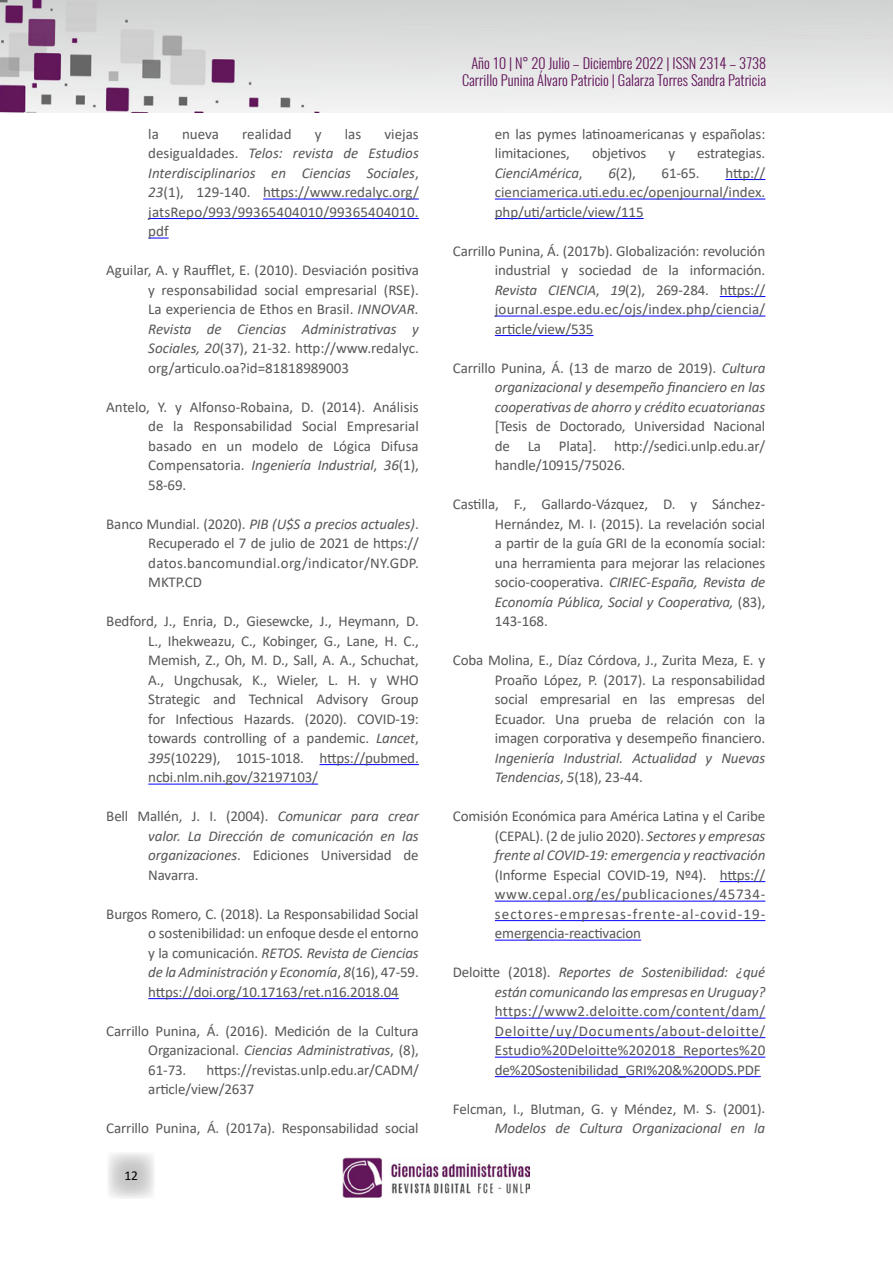
<style>
.page{position:relative;width:893px;height:1263px;background:#fff}
.page>*{position:absolute;margin:0;border:0;box-sizing:border-box;transform-origin:0 0}
.t1{font:15px/19.5px "Calibri";letter-spacing:-.01em;color:#575756;text-align:justify}
.t2{font:italic 15px/19.5px "Calibri";letter-spacing:-.01em;color:#575756;text-align:justify}
.t3{font:300 14.4px/17.2px "Oswald";color:#61135a;text-align:right}
.t4{font:13.5px "Calibri";color:#000}
.s1{font-style:italic}
.s2{font-style:normal}
</style>
<div class="page">
<svg style="left:108px;top:1153px;width:46px;height:45px"></svg>
<img style="left:0;top:0;width:893px;height:112px">
<img style="left:342px;top:1157px;width:187px;height:41px">
<hr style="left:263px;top:199px;width:156px;height:1px;background:#00f">
<hr style="left:148px;top:218px;width:271px;height:1px;background:#00f">
<svg style="left:148px;top:238px;width:21px;height:1px"></svg>
<hr style="left:319px;top:764px;width:100px;height:1px;background:#00f">
<hr style="left:148px;top:784px;width:170px;height:1px;background:#00f">
<hr style="left:148px;top:998px;width:251px;height:1px;background:#00f">
<hr style="left:725px;top:179px;width:40px;height:1px;background:#00f">
<hr style="left:495px;top:199px;width:270px;height:1px;background:#00f">
<hr style="left:495px;top:218px;width:149px;height:1px;background:#00f">
<hr style="left:720px;top:296px;width:45px;height:1px;background:#00f">
<hr style="left:495px;top:316px;width:270px;height:1px;background:#00f">
<hr style="left:495px;top:335px;width:98px;height:1px;background:#00f">
<hr style="left:720px;top:881px;width:45px;height:1px;background:#00f">
<hr style="left:495px;top:901px;width:270px;height:1px;background:#00f">
<hr style="left:495px;top:920px;width:270px;height:1px;background:#00f">
<hr style="left:495px;top:940px;width:146px;height:1px;background:#00f">
<hr style="left:495px;top:1018px;width:270px;height:1px;background:#00f">
<hr style="left:495px;top:1037px;width:270px;height:1px;background:#00f">
<hr style="left:495px;top:1057px;width:270px;height:1px;background:#00f">
<hr style="left:495px;top:1076px;width:266px;height:1px;background:#00f">
<p class="t1" style="left:148px;top:124px;width:12px">la</p>
<p class="t1" style="left:182px;top:124px;width:38px">nueva</p>
<p class="t1" style="left:242px;top:124px;width:51px">realidad</p>
<p class="t1" style="left:315px;top:124px;width:8px">y</p>
<p class="t1" style="left:345px;top:124px;width:18px">las</p>
<p class="t1" style="left:148px;top:124px;width:272px;text-indent:236px">viejas desigualdades. <span class="s1">Telos: revista de Estudios Interdisciplinarios en Ciencias Sociales</span>, <span class="s1">23</span>(1), 129-140. https://www.redalyc.org/ jatsRepo/993/99365404010/99365404010. pdf</p>
<p class="t1" style="left:148px;top:260px;width:272px;text-indent:-42px">Aguilar, A. y Raufflet, E. (2010). Desviación positiva y responsabilidad social empresarial (RSE).<br>La experiencia de Ethos en Brasil. <span class="s1">INNOVAR.<br>Revista de Ciencias Administrativas y Sociales, 20</span>(37), 21-32. http://www.redalyc. org/articulo.oa?id=81818989003</p>
<p class="t1" style="left:148px;top:397px;width:272px;text-indent:-42px">Antelo, Y. y Alfonso-Robaina, D. (2014). Análisis de la Responsabilidad Social Empresarial basado en un modelo de Lógica Difusa Compensatoria. <span class="s1">Ingeniería Industrial</span>, <span class="s1">36</span>(1), 58-69.</p>
<p class="t1" style="left:148px;top:514px;width:272px;text-indent:-42px">Banco Mundial. (2020). <span class="s1">PIB (U$S a precios actuales)</span>.<br>Recuperado el 7 de julio de 2021 de https:// datos.bancomundial.org/indicator/NY.GDP.<br>MKTP.CD</p>
<p class="t1" style="left:148px;top:611px;width:272px;text-indent:-42px">Bedford, J., Enria, D., Giesewcke, J., Heymann, D.<br>L., Ihekweazu, C., Kobinger, G., Lane, H. C., Memish, Z., Oh, M. D., Sall, A. A., Schuchat, A., Ungchusak, K., Wieler, L. H. y WHO Strategic and Technical Advisory Group for Infectious Hazards. (2020). COVID-19: towards controlling of a pandemic. <span class="s1">Lancet</span>, <span class="s1">395</span>(10229), 1015-1018. https://pubmed. ncbi.nlm.nih.gov/32197103/</p>
<p class="t2" style="left:148px;top:806px;width:272px;text-indent:-42px"><span class="s2">Bell Mallén, J. I. (2004).</span> Comunicar para crear valor. La Dirección de comunicación en las organizaciones<span class="s2">. Ediciones Universidad de Navarra.</span></p>
<p class="t1" style="left:148px;top:904px;width:272px;text-indent:-42px">Burgos Romero, C. (2018). La Responsabilidad Social o sostenibilidad: un enfoque desde el entorno y la comunicación. <span class="s1">RETOS. Revista de Ciencias de la Administración y Economía</span>, <span class="s1">8</span>(16), 47-59. https://doi.org/10.17163/ret.n16.2018.04</p>
<p class="t1" style="left:148px;top:1021px;width:272px;text-indent:-42px">Carrillo Punina, Á. (2016). Medición de la Cultura Organizacional. <span class="s1">Ciencias Administrativas</span>, (8), 61-73.</p>
<p class="t1" style="left:148px;top:1060px;width:272px;text-indent:58px">https://revistas.unlp.edu.ar/CADM/ article/view/2637</p>
<p class="t1" style="left:106px;top:1118px;width:314px">Carrillo Punina, Á. (2017a). Responsabilidad social</p>
<p class="t4" style="left:124px;top:1166px;width:15px">12</p>
<p class="t3" style="left:462px;top:52px;width:306px">Año 10 | N° 20 Julio – Diciembre 2022 | ISSN 2314 – 3738<br>Carrillo Punina Álvaro Patricio | Galarza Torres Sandra Patricia</p>
<p class="t1" style="left:495px;top:124px;width:272px">en las pymes latinoamericanas y españolas: limitaciones,</p>
<p class="t1" style="left:592px;top:143px;width:56px">objetivos</p>
<p class="t1" style="left:668px;top:143px;width:8px">y</p>
<p class="t1" style="left:697px;top:143px;width:70px">estrategias.</p>
<p class="t1" style="left:495px;top:163px;width:272px;text-indent:231px">http:// cienciamerica.uti.edu.ec/openjournal/index. php/uti/article/view/115</p>
<p class="t1" style="left:495px;top:241px;width:272px;text-indent:-42px">Carrillo Punina, Á. (2017b). Globalización: revolución industrial y sociedad de la información.<br><span class="s1">Revista CIENCIA</span>, <span class="s1">19</span>(2), 269-284. https:// journal.espe.edu.ec/ojs/index.php/ciencia/ article/view/535</p>
<p class="t2" style="left:495px;top:357px;width:272px;text-indent:-42px"><span class="s2">Carrillo Punina, Á. (13 de marzo de 2019).</span> Cultura organizacional y desempeño financiero en las cooperativas de ahorro y crédito ecuatorianas</p>
<p class="t1" style="left:495px;top:416px;width:272px">[Tesis de Doctorado, Universidad Nacional de La Plata]. http://sedici.unlp.edu.ar/ handle/10915/75026.</p>
<p class="t1" style="left:495px;top:494px;width:272px;text-indent:-42px">Castilla, F., Gallardo-Vázquez, D. y Sánchez-Hernández, M. I. (2015). La revelación social a partir de la guía GRI de la economía social: una herramienta para mejorar las relaciones socio-cooperativa. <span class="s1">CIRIEC-España, Revista de Economía Pública, Social y Cooperativa,</span> (83), 143-168.</p>
<p class="t1" style="left:495px;top:650px;width:272px;text-indent:-42px">Coba Molina, E., Díaz Córdova, J., Zurita Meza, E. y Proaño López, P. (2017). La responsabilidad social empresarial en las empresas del Ecuador. Una prueba de relación con la imagen corporativa y desempeño financiero.</p>
<p class="t2" style="left:495px;top:747px;width:272px">Ingeniería Industrial. Actualidad y Nuevas<br>Tendencias<span class="s2">,</span> 5<span class="s2">(18), 23-44.</span></p>
<p class="t1" style="left:495px;top:806px;width:272px;text-indent:-42px">Comisión Económica para América Latina y el Caribe (CEPAL). (2 de julio 2020). <span class="s1">Sectores y empresas frente al COVID-19: emergencia y reactivación</span></p>
<p class="t1" style="left:495px;top:865px;width:272px">(Informe Especial COVID-19, Nº4). https:// www.cepal.org/es/publicaciones/45734- sectores-empresas-frente-al-covid-19- emergencia-reactivacion</p>
<p class="t2" style="left:453px;top:962px;width:314px;text-align:right"><span class="s2">Deloitte (2018).</span> Reportes de Sostenibilidad: ¿qué están comunicando las empresas en Uruguay?</p>
<p class="t1" style="left:495px;top:1001px;width:272px">https://www2.deloitte.com/content/dam/ Deloitte/uy/Documents/about-deloitte/ Estudio%20Deloitte%202018_Reportes%20 de%20Sostenibilidad_GRI%20&amp;%20ODS.PDF</p>
<p class="t1" style="left:453px;top:1099px;width:314px">Felcman, I., Blutman, G. y Méndez, M. S. (2001).</p>
<p class="t2" style="left:495px;top:1118px;width:272px">Modelos de Cultura Organizacional en la</p>
<p class="t2" style="left:495px;top:162px;width:89px">CienciAmérica<span class="s2">,</span></p>
<p class="t1" style="left:608px;top:163px;width:29px"><span class="s1">6</span>(2),</p>
<p class="t1" style="left:662px;top:163px;width:40px">61-65.</p>
</div>
